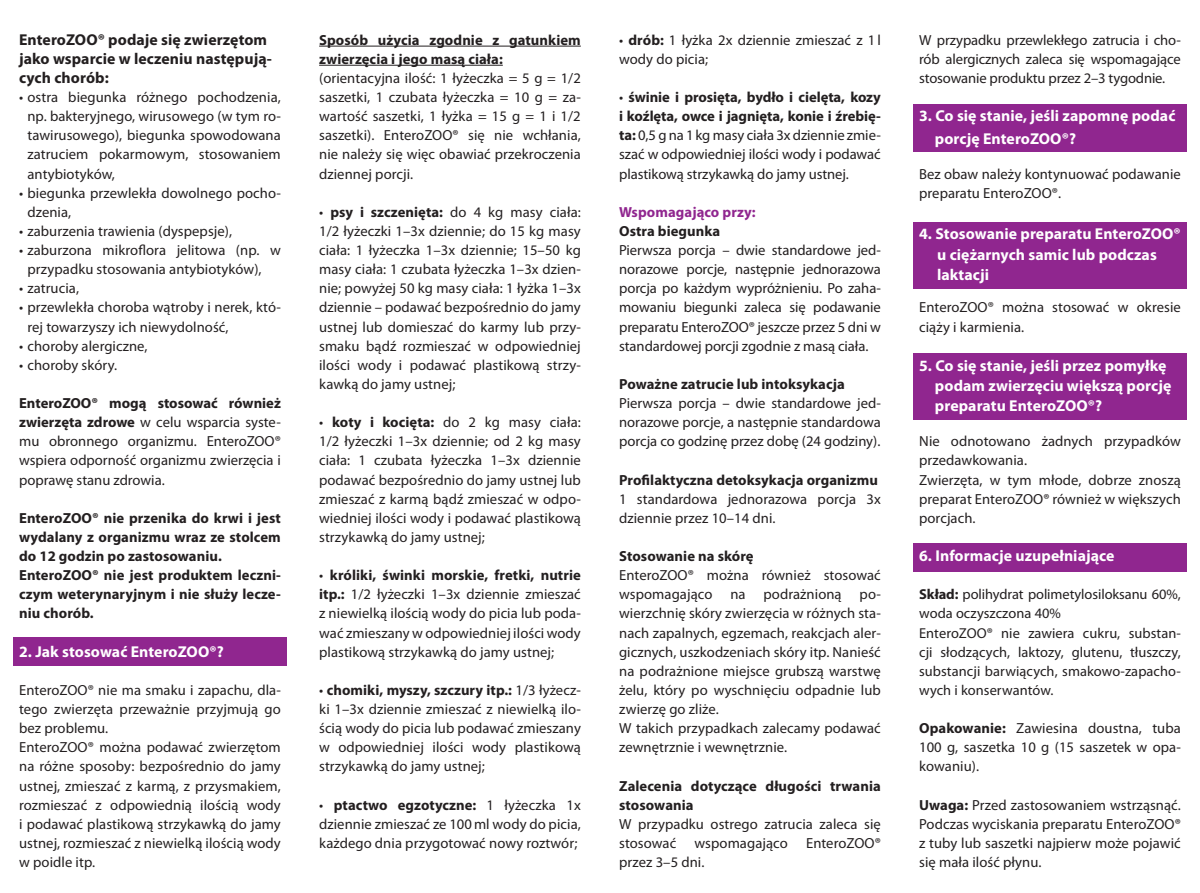
<style>
.page{position:relative;width:1200px;height:893px;background:#fff}
.page>*{position:absolute;margin:0;border:0;box-sizing:border-box;transform-origin:0 0}
.t1{font:700 15.75px "Myriad Pro";letter-spacing:.005em;color:#fff}
.t2{font:700 15.75px/19.1px "Myriad Pro";letter-spacing:.005em;color:#231f20}
.t3{font:14.62px/19.1px "Myriad Pro";letter-spacing:.005em;color:#231f20;text-align:justify}
.t4{font:700 14.62px/19.1px "Myriad Pro";letter-spacing:.005em;color:#231f20;text-align:justify}
.t5{font:700 14.62px "Myriad Pro";letter-spacing:.005em;color:#90268f}
.t6{font:14.4px/19.1px "Myriad Pro";letter-spacing:.005em;color:#231f20}
.s1{font-weight:700}
</style>
<div class="page">
<div style="left:13px;top:637px;width:273px;height:29px;background:#90268f"></div>
<hr style="left:319px;top:46px;width:261px;height:1px;background:#231f20">
<hr style="left:319px;top:65px;width:183px;height:1px;background:#231f20">
<div style="left:912px;top:104px;width:274px;height:47px;background:#90268f"></div>
<div style="left:912px;top:543px;width:274px;height:28px;background:#90268f"></div>
<div style="left:912px;top:222px;width:274px;height:67px;background:#90268f"></div>
<div style="left:912px;top:353px;width:274px;height:67px;background:#90268f"></div>
<p class="t2" style="left:19px;top:29px;width:254px">EnteroZOO® podaje się zwierzętom jako wsparcie w leczeniu następują&shy;cych chorób:</p>
<p class="t3" style="left:27px;top:87px;width:255px;text-indent:-8px">• ostra biegunka różnego pochodzenia, np. bakteryjnego, wirusowego (w tym ro&shy;tawirusowego), biegunka spowodowana zatruciem pokarmowym, stosowaniem antybiotyków,</p>
<p class="t3" style="left:27px;top:183px;width:255px;text-indent:-8px">• biegunka przewlekła dowolnego pocho&shy;dzenia,</p>
<p class="t3" style="left:19px;top:221px;width:214px">• zaburzenia trawienia (dyspepsje),</p>
<p class="t3" style="left:27px;top:240px;width:255px;text-indent:-8px">• zaburzona mikroflora jelitowa (np. w przypadku stosowania antybiotyków),</p>
<p class="t3" style="left:19px;top:279px;width:61px">• zatrucia,</p>
<p class="t3" style="left:27px;top:298px;width:255px;text-indent:-8px">• przewlekła choroba wątroby i nerek, któ&shy;rej towarzyszy ich niewydolność,</p>
<p class="t3" style="left:19px;top:336px;width:130px">• choroby alergiczne,</p>
<p class="t3" style="left:19px;top:355px;width:99px">• choroby skóry.</p>
<p class="t3" style="left:19px;top:393px;width:263px"><span class="s1">EnteroZOO® mogą stosować również zwierzęta zdrowe</span> w celu wsparcia syste&shy;mu obronnego organizmu. EnteroZOO® wspiera odporność organizmu zwierzęcia i poprawę stanu zdrowia.</p>
<p class="t4" style="left:19px;top:508px;width:263px">EnteroZOO® nie przenika do krwi i jest wydalany z organizmu wraz ze stolcem do 12 godzin po zastosowaniu.</p>
<p class="t4" style="left:19px;top:565px;width:263px">EnteroZOO® nie jest produktem leczni&shy;czym weterynaryjnym i nie służy lecze&shy;niu chorób.</p>
<p class="t1" style="left:19px;top:641px;width:206px">2. Jak stosować EnteroZOO®?</p>
<p class="t3" style="left:19px;top:680px;width:263px">EnteroZOO® nie ma smaku i zapachu, dla&shy;tego zwierzęta przeważnie przyjmują go bez problemu.</p>
<p class="t3" style="left:19px;top:738px;width:263px">EnteroZOO® można podawać zwierzętom na różne sposoby: bezpośrednio do jamy ustnej, zmieszać z karmą, z przysmakiem, rozmieszać z odpowiednią ilością wody i podawać plastikową strzykawką do jamy ustnej, rozmieszać z niewielką ilością wody w poidle itp.</p>
<p class="t4" style="left:319px;top:30px;width:263px">Sposób użycia zgodnie z gatunkiem zwierzęcia i jego masą ciała:</p>
<p class="t3" style="left:319px;top:68px;width:263px">(orientacyjna ilość: 1 łyżeczka = 5 g = 1/2 saszetki, 1 czubata łyżeczka = 10 g = za&shy;wartość saszetki, 1 łyżka = 15 g = 1 i 1/2 saszetki). EnteroZOO® się nie wchłania, nie należy się więc obawiać przekroczenia dziennej porcji.</p>
<p class="t3" style="left:319px;top:202px;width:263px">• <span class="s1">psy i szczenięta:</span> do 4 kg masy ciała:<br>1/2 łyżeczki 1–3x dziennie; do 15 kg masy ciała: 1 łyżeczka 1–3x dziennie; 15–50 kg masy ciała: 1 czubata łyżeczka 1–3x dzien&shy;nie; powyżej 50 kg masy ciała: 1 łyżka 1–3x dziennie – podawać bezpośrednio do jamy ustnej lub domieszać do karmy lub przy&shy;smaku bądź rozmieszać w odpowiedniej ilości wody i podawać plastikową strzy&shy;kawką do jamy ustnej;</p>
<p class="t3" style="left:319px;top:412px;width:263px">• <span class="s1">koty i kocięta:</span> do 2 kg masy ciała:<br>1/2 łyżeczki 1–3x dziennie; od 2 kg masy ciała: 1 czubata łyżeczka 1–3x dziennie podawać bezpośrednio do jamy ustnej lub zmieszać z karmą bądź zmieszać w odpo&shy;wiedniej ilości wody i podawać plastikową strzykawką do jamy ustnej;</p>
<p class="t3" style="left:319px;top:565px;width:263px">• <span class="s1">króliki, świnki morskie, fretki, nutrie itp.:</span> 1/2 łyżeczki 1–3x dziennie zmieszać z niewielką ilością wody do picia lub poda&shy;wać zmieszany w odpowiedniej ilości wody plastikową strzykawką do jamy ustnej;</p>
<p class="t3" style="left:319px;top:680px;width:263px">• <span class="s1">chomiki, myszy, szczury itp.:</span> 1/3 łyżecz&shy;ki 1–3x dziennie zmieszać z niewielką ilo&shy;ścią wody do picia lub podawać zmieszany w odpowiedniej ilości wody plastikową strzykawką do jamy ustnej;</p>
<p class="t3" style="left:319px;top:795px;width:263px">• <span class="s1">ptactwo egzotyczne:</span> 1 łyżeczka 1x dziennie zmieszać ze 100ml wody do picia, każdego dnia przygotować nowy roztwór;</p>
<p class="t3" style="left:619px;top:30px;width:263px">• <span class="s1">drób:</span> 1 łyżka 2x dziennie zmieszać z 1 l wody do picia;</p>
<p class="t3" style="left:619px;top:87px;width:263px">• <span class="s1">świnie i prosięta, bydło i cielęta, kozy i koźlęta, owce i jagnięta, konie i źrebię&shy;ta:</span> 0,5 g na 1kg masy ciała 3x dziennie zmie&shy;szać w odpowiedniej ilości wody i podawać plastikową strzykawką do jamy ustnej.</p>
<p class="t5" style="left:619px;top:202px;width:138px">Wspomagająco przy:</p>
<p class="t4" style="left:619px;top:221px;width:103px">Ostra biegunka</p>
<p class="t3" style="left:619px;top:240px;width:263px">Pierwsza porcja – dwie standardowe jed&shy;norazowe porcje, następnie jednorazowa porcja po każdym wypróżnieniu. Po zaha&shy;mowaniu biegunki zaleca się podawanie preparatu EnteroZOO® jeszcze przez 5 dni w standardowej porcji zgodnie z masą ciała.</p>
<p class="t4" style="left:619px;top:374px;width:227px">Poważne zatrucie lub intoksykacja</p>
<p class="t3" style="left:619px;top:393px;width:263px">Pierwsza porcja – dwie standardowe jed&shy;norazowe porcje, a następnie standardowa porcja co godzinę przez dobę (24 godziny).</p>
<p class="t4" style="left:619px;top:470px;width:260px">Profilaktyczna detoksykacja organizmu</p>
<p class="t3" style="left:619px;top:489px;width:263px">1 standardowa jednorazowa porcja 3x dziennie przez 10–14 dni.</p>
<p class="t4" style="left:619px;top:546px;width:136px">Stosowanie na skórę</p>
<p class="t3" style="left:619px;top:565px;width:263px">EnteroZOO® można również stosować wspomagająco na podrażnioną po&shy;wierzchnię skóry zwierzęcia w różnych sta&shy;nach zapalnych, egzemach, reakcjach aler&shy;gicznych, uszkodzeniach skóry itp. Nanieść na podrażnione miejsce grubszą warstwę żelu, który po wyschnięciu odpadnie lub zwierzę go zliże.</p>
<p class="t3" style="left:619px;top:718px;width:263px">W takich przypadkach zalecamy podawać zewnętrznie i wewnętrznie.</p>
<p class="t4" style="left:619px;top:776px;width:263px">Zalecenia dotyczące długości trwania stosowania</p>
<p class="t3" style="left:619px;top:814px;width:263px">W przypadku ostrego zatrucia zaleca się stosować wspomagająco EnteroZOO® przez 3–5 dni.</p>
<p class="t3" style="left:918px;top:30px;width:263px">W przypadku przewlekłego zatrucia i cho&shy;rób alergicznych zaleca się wspomagające stosowanie produktu przez 2–3 tygodnie.</p>
<p class="t1" style="left:918px;top:106px;width:258px">3. Co się stanie, jeśli zapomnę podać</p>
<p class="t1" style="left:934px;top:128px;width:143px">porcję EnteroZOO®?</p>
<p class="t3" style="left:918px;top:164px;width:263px">Bez obaw należy kontynuować podawanie preparatu EnteroZOO®.</p>
<p class="t1" style="left:918px;top:224px;width:263px">4. Stosowanie preparatu EnteroZOO®</p>
<p class="t1" style="left:936px;top:244px;width:221px">u ciężarnych samic lub podczas</p>
<p class="t1" style="left:936px;top:264px;width:53px">laktacji</p>
<p class="t3" style="left:918px;top:298px;width:263px">EnteroZOO® można stosować w okresie ciąży i karmienia.</p>
<p class="t1" style="left:918px;top:355px;width:249px">5. Co się stanie, jeśli przez pomyłkę</p>
<p class="t1" style="left:934px;top:376px;width:238px">podam zwierzęciu większą porcję</p>
<p class="t1" style="left:934px;top:396px;width:169px">preparatu EnteroZOO®?</p>
<p class="t3" style="left:918px;top:432px;width:263px">Nie odnotowano żadnych przypadków przedawkowania.</p>
<p class="t3" style="left:918px;top:470px;width:263px">Zwierzęta, w tym młode, dobrze znoszą preparat EnteroZOO® również w większych porcjach.</p>
<p class="t1" style="left:918px;top:545px;width:197px">6. Informacje uzupełniające</p>
<p class="t6" style="left:918px;top:585px;width:263px"><span class="s1">Skład:</span> polihydrat polimetylosiloksanu 60%, woda oczyszczona 40%</p>
<p class="t6" style="left:918px;top:623px;width:263px;text-align:justify">EnteroZOO® nie zawiera cukru, substan&shy;cji słodzących, laktozy, glutenu, tłuszczy, substancji barwiących, smakowo-zapacho&shy;wych i konserwantów.</p>
<p class="t3" style="left:918px;top:718px;width:263px"><span class="s1">Opakowanie:</span> Zawiesina doustna, tuba 100 g, saszetka 10 g (15 saszetek w opa&shy;kowaniu).</p>
<p class="t3" style="left:918px;top:795px;width:263px"><span class="s1">Uwaga:</span> Przed zastosowaniem wstrząsnąć.<br>Podczas wyciskania preparatu EnteroZOO® z tuby lub saszetki najpierw może pojawić się mała ilość płynu.</p>
</div>
